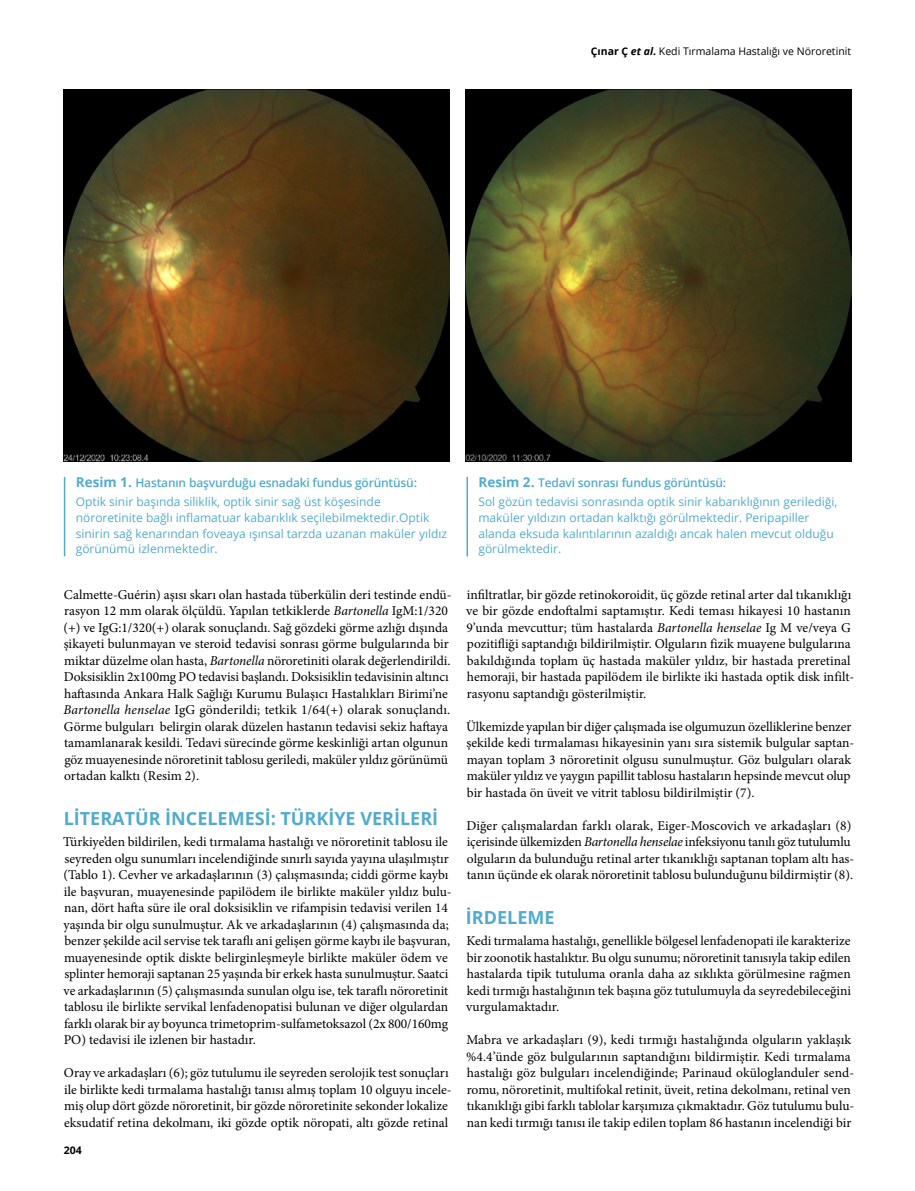
<style>
.page{position:relative;width:915px;height:1191px;background:#fff}
.page>*{position:absolute;margin:0;border:0;box-sizing:border-box;transform-origin:0 0}
.t1{font:700 18px "Open Sans";color:#52abce}
.t2{font:13.5px/16.5px "Minion Pro";color:#000}
.t3{font:12px/15.8px "Open Sans";color:#53acce}
.t4{font:10.5px "Open Sans";color:#000}
.t5{font:700 10.5px "Open Sans";color:#000}
.s1{font-weight:700}
.s2{font-weight:700;font-style:italic}
.s3{font-weight:700;font-size:13.5px}
.s4{font-weight:600}
.s5{font-style:italic}
</style>
<div class="page">
<img style="left:64px;top:89px;width:385px;height:372px">
<img style="left:465px;top:89px;width:385px;height:372px">
<hr style="left:64px;top:477px;width:1px;height:79px;background:#53acce">
<hr style="left:466px;top:477px;width:2px;height:79px;background:#53acce">
<p class="t4" style="left:590px;top:44px;width:262px"><span class="s1">Çınar Ç</span> <span class="s2">et al</span><span class="s1">.</span> Kedi Tırmalama Hastalığı ve Nöroretinit</p>
<p class="t3" style="left:76px;top:473px;width:342px;line-height:18.8px"><span class="s3">Resim 1.</span> <span class="s4">Hastanın başvurduğu esnadaki fundus görüntüsü:<br></span>Optik sinir başında siliklik, optik sinir sağ üst köşesinde</p>
<p class="t3" style="left:76px;top:509px;width:373px">nöroretinite bağlı inflamatuar kabarıklık seçilebilmektedir.Optik sinirin sağ kenarından foveaya ışınsal tarzda uzanan maküler yıldız görünümü izlenmektedir.</p>
<p class="t2" style="left:63px;top:586px;width:389px">Calmette-Guérin) aşısı skarı olan hastada tüberkülin deri testinde endü&shy;rasyon 12 mm olarak ölçüldü. Yapılan tetkiklerde <span class="s5">Bartonella</span> IgM:1/320 (+) ve IgG:1/320(+) olarak sonuçlandı. Sağ gözdeki görme azlığı dışında şikayeti bulunmayan ve steroid tedavisi sonrası görme bulgularında bir miktar düzelme olan hasta, <span class="s5">Bartonella</span> nöroretiniti olarak değerlendirildi.<br>Doksisiklin 2x100mg PO tedavisi başlandı. Doksisiklin tedavisinin altıncı haftasında Ankara Halk Sağlığı Kurumu Bulaşıcı Hastalıkları Birimi’ne <span class="s5">Bartonella henselae</span> IgG gönderildi; tetkik 1/64(+) olarak sonuçlandı.<br>Görme bulguları belirgin olarak düzelen hastanın tedavisi sekiz haftaya tamamlanarak kesildi. Tedavi sürecinde görme keskinliği artan olgunun göz muayenesinde nöroretinit tablosu geriledi, maküler yıldız görünümü ortadan kalktı (Resim 2).</p>
<h1 class="t1" style="left:64px;top:806px;width:376px">LİTERATÜR İNCELEMESİ: TÜRKİYE VERİLERİ</h1>
<p class="t2" style="left:63px;top:834px;width:390px">Türkiye’den bildirilen, kedi tırmalama hastalığı ve nöroretinit tablosu ile seyreden olgu sunumları incelendiğinde sınırlı sayıda yayına ulaşılmıştır (Tablo 1). Cevher ve arkadaşlarının (3) çalışmasında; ciddi görme kaybı ile başvuran, muayenesinde papilödem ile birlikte maküler yıldız bulu&shy;nan, dört hafta süre ile oral doksisiklin ve rifampisin tedavisi verilen 14 yaşında bir olgu sunulmuştur. Ak ve arkadaşlarının (4) çalışmasında da; benzer şekilde acil servise tek taraflı ani gelişen görme kaybı ile başvuran, muayenesinde optik diskte belirginleşmeyle birlikte maküler ödem ve splinter hemoraji saptanan 25 yaşında bir erkek hasta sunulmuştur. Saatci ve arkadaşlarının (5) çalışmasında sunulan olgu ise, tek taraflı nöroretinit tablosu ile birlikte servikal lenfadenopatisi bulunan ve diğer olgulardan farklı olarak bir ay boyunca trimetoprim-sulfametoksazol (2x 800/160mg PO) tedavisi ile izlenen bir hastadır.</p>
<p class="t2" style="left:64px;top:1064px;width:389px">Oray ve arkadaşları (6); göz tutulumu ile seyreden serolojik test sonuçları ile birlikte kedi tırmalama hastalığı tanısı almış toplam 10 olguyu incele&shy;miş olup dört gözde nöroretinit, bir gözde nöroretinite sekonder lokalize eksudatif retina dekolmanı, iki gözde optik nöropati, altı gözde retinal</p>
<p class="t5" style="left:64px;top:1143px;width:19px">204</p>
<p class="t3" style="left:478px;top:473px;width:360px;line-height:18.8px"><span class="s3">Resim 2.</span> <span class="s4">Tedavi sonrası fundus görüntüsü:<br></span>Sol gözün tedavisi sonrasında optik sinir kabarıklığının gerilediği,</p>
<p class="t3" style="left:478px;top:509px;width:356px">maküler yıldızın ortadan kalktığı görülmektedir. Peripapiller alanda eksuda kalıntılarının azaldığı ancak halen mevcut olduğu görülmektedir.</p>
<p class="t2" style="left:466px;top:586px;width:389px">infiltratlar, bir gözde retinokoroidit, üç gözde retinal arter dal tıkanıklığı ve bir gözde endoftalmi saptamıştır. Kedi teması hikayesi 10 hastanın 9’unda mevcuttur; tüm hastalarda <span class="s5">Bartonella henselae</span> Ig M ve/veya G pozitifliği saptandığı bildirilmiştir. Olguların fizik muayene bulgularına bakıldığında toplam üç hastada maküler yıldız, bir hastada preretinal hemoraji, bir hastada papilödem ile birlikte iki hastada optik disk infilt&shy;rasyonu saptandığı gösterilmiştir.</p>
<p class="t2" style="left:466px;top:718px;width:389px">Ülkemizde yapılan bir diğer çalışmada ise olgumuzun özelliklerine benzer şekilde kedi tırmalaması hikayesinin yanı sıra sistemik bulgular saptan&shy;mayan toplam 3 nöroretinit olgusu sunulmuştur. Göz bulguları olarak maküler yıldız ve yaygın papillit tablosu hastaların hepsinde mevcut olup bir hastada ön üveit ve vitrit tablosu bildirilmiştir (7).</p>
<p class="t2" style="left:466px;top:817px;width:389px">Diğer çalışmalardan farklı olarak, Eiger-Moscovich ve arkadaşları (8) içerisinde ülkemizden <span class="s5">Bartonella henselae</span> infeksiyonu tanılı göz tutulumlu olguların da bulunduğu retinal arter tıkanıklığı saptanan toplam altı has&shy;tanın üçünde ek olarak nöroretinit tablosu bulunduğunu bildirmiştir (8).</p>
<h1 class="t1" style="left:466px;top:905px;width:90px">İRDELEME</h1>
<p class="t2" style="left:466px;top:933px;width:386px;text-align:justify">Kedi tırmalama hastalığı, genellikle bölgesel lenfadenopati ile karakterize bir zoonotik hastalıktır. Bu olgu sunumu; nöroretinit tanısıyla takip edilen hastalarda tipik tutuluma oranla daha az sıklıkta görülmesine rağmen kedi tırmığı hastalığının tek başına göz tutulumuyla da seyredebileceğini vurgulamaktadır.</p>
<p class="t2" style="left:466px;top:1031px;width:389px">Mabra ve arkadaşları (9), kedi tırmığı hastalığında olguların yaklaşık %4.4’ünde göz bulgularının saptandığını bildirmiştir. Kedi tırmalama hastalığı göz bulguları incelendiğinde; Parinaud oküloglanduler send&shy;romu, nöroretinit, multifokal retinit, üveit, retina dekolmanı, retinal ven tıkanıklığı gibi farklı tablolar karşımıza çıkmaktadır. Göz tutulumu bulu&shy;nan kedi tırmığı tanısı ile takip edilen toplam 86 hastanın incelendiği bir</p>
</div>
